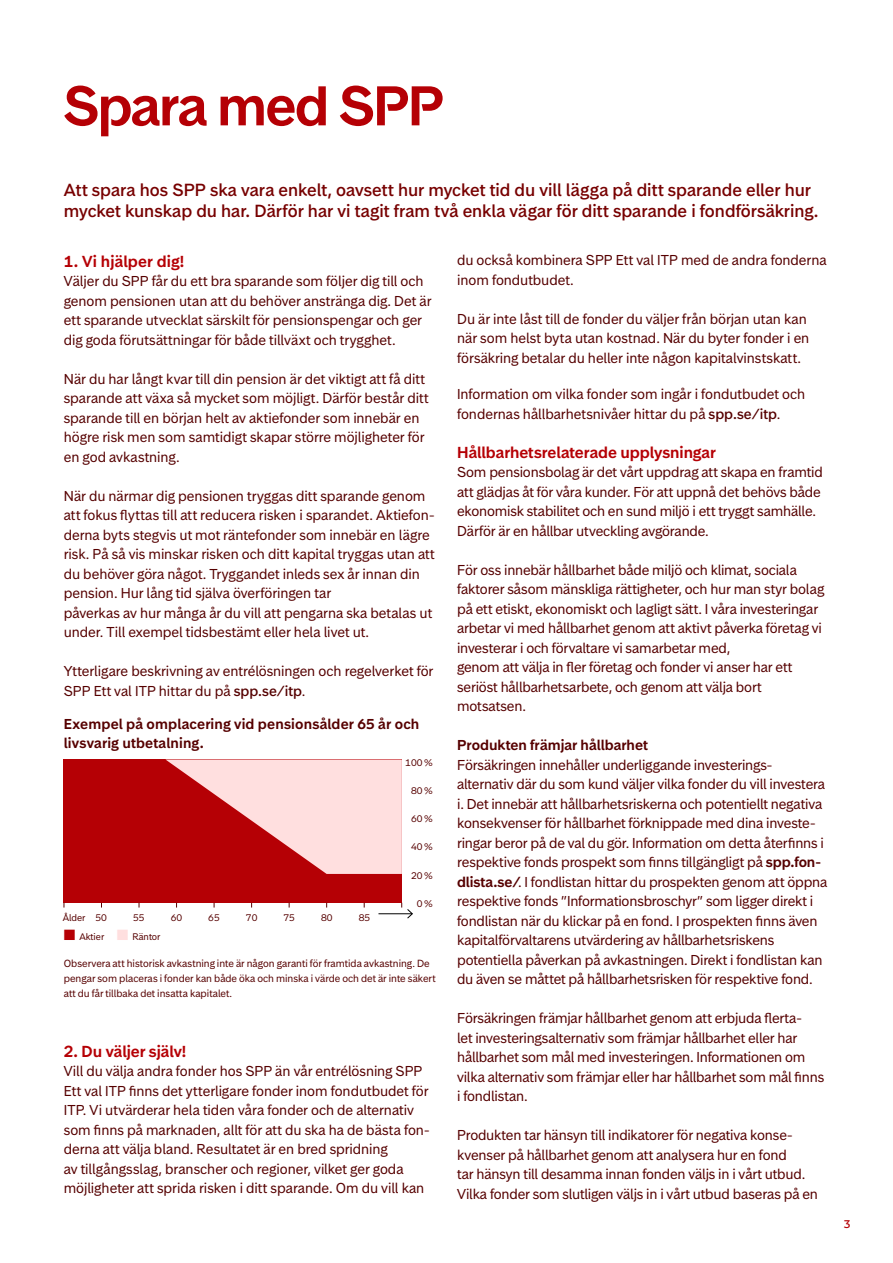
<style>
.page{position:relative;width:893px;height:1263px;background:#fff}
.page>*{position:absolute;margin:0;border:0;box-sizing:border-box;transform-origin:0 0}
.t1{font:600 52.5px "Storebrand Display";letter-spacing:-.015em;color:#b50005}
.t2{font:500 16.5px/21.6px "Storebrand Text";letter-spacing:.005em;color:#700}
.t3{font:600 15px "Storebrand Text";color:#b50005}
.t4{font:13.5px/19.5px "Storebrand Text";letter-spacing:-.005em;color:#560000}
.t5{font:600 13.5px/19.5px "Storebrand Text";letter-spacing:.01em;color:#560000}
.t6{font:500 10.5px "Storebrand Text";color:#b50005}
.t7{font:9.75px/15px "Storebrand Text";color:#560000}
.t8{font:9px "Storebrand Text";color:#560000}
.s1{font-weight:500}
.s2{font-weight:600}
.s3{font-family:"Adobe Myungjo Std";font-weight:500;font-size:13.5px;color:#b50005}
.s4{font-family:"Adobe Myungjo Std";font-weight:500;font-size:13.5px;color:#ffdfdf}
</style>
<div class="page">
<div style="left:64px;top:759px;width:338px;height:144px;background:#b50005"></div>
<svg style="left:165px;top:759px;width:237px;height:115px"></svg>
<hr style="left:378px;top:913px;width:34px;height:1px;background:#000">
<svg style="left:401px;top:903px;width:12px;height:15px"></svg>
<h1 class="t1" style="left:64px;top:71px;width:382px">Spara med SPP</h1>
<p class="t2" style="left:64px;top:178px;width:756px">Att spara hos SPP ska vara enkelt, oavsett hur mycket tid du vill lägga på ditt sparande eller hur mycket kunskap du har. Därför har vi tagit fram två enkla vägar för ditt sparande i fondförsäkring.</p>
<p class="t4" style="left:457px;top:250px;width:371px">du också kombinera SPP Ett val ITP med de andra fonderna inom fondutbudet.</p>
<p class="t4" style="left:457px;top:309px;width:354px">Du är inte låst till de fonder du väljer från början utan kan när som helst byta utan kostnad. När du byter fonder i en försäkring betalar du heller inte någon kapitalvinstskatt.</p>
<p class="t4" style="left:457px;top:384px;width:350px">Information om vilka fonder som ingår i fondutbudet och fondernas hållbarhetsnivåer hittar du på <span class="s1">spp.se/itp</span>.</p>
<p class="t3" style="left:457px;top:442px;width:260px">Hållbarhetsrelaterade upplysningar</p>
<p class="t4" style="left:457px;top:462px;width:367px">Som pensionsbolag är det vårt uppdrag att skapa en framtid att glädjas åt för våra kunder. För att uppnå det behövs både ekonomisk stabilitet och en sund miljö i ett tryggt samhälle.<br>Därför är en hållbar utveckling avgörande.</p>
<p class="t4" style="left:457px;top:560px;width:369px">För oss innebär hållbarhet både miljö och klimat, sociala faktorer såsom mänskliga rättigheter, och hur man styr bolag på ett etiskt, ekonomiskt och lagligt sätt. I våra investeringar arbetar vi med hållbarhet genom att aktivt påverka företag vi investerar i och förvaltare vi samarbetar med,<br>genom att välja in fler företag och fonder vi anser har ett seriöst hållbarhetsarbete, och genom att välja bort motsatsen.</p>
<p class="t5" style="left:457px;top:735px;width:192px">Produkten främjar hållbarhet</p>
<p class="t4" style="left:457px;top:755px;width:372px">Försäkringen innehåller underliggande investerings&shy;alternativ där du som kund väljer vilka fonder du vill investera i. Det innebär att hållbarhetsriskerna och potentiellt negativa konsekvenser för hållbarhet förknippade med dina investe&shy;ringar beror på de val du gör. Information om detta återfinns i respektive fonds prospekt som finns tillgängligt på <span class="s2">spp.fon&shy;dlista.se/</span>. I fondlistan hittar du prospekten genom att öppna respektive fonds ”Informationsbroschyr” som ligger direkt i fondlistan när du klickar på en fond. I prospekten finns även kapitalförvaltarens utvärdering av hållbarhetsriskens potentiella påverkan på avkastningen. Direkt i fondlistan kan du även se måttet på hållbarhetsrisken för respektive fond.</p>
<p class="t4" style="left:457px;top:1008px;width:369px">Försäkringen främjar hållbarhet genom att erbjuda flerta-<br>let investeringsalternativ som främjar hållbarhet eller har hållbarhet som mål med investeringen. Informationen om vilka alternativ som främjar eller har hållbarhet som mål finns i fondlistan.</p>
<p class="t4" style="left:457px;top:1125px;width:362px">Produkten tar hänsyn till indikatorer för negativa konse&shy;kvenser på hållbarhet genom att analysera hur en fond<br>tar hänsyn till desamma innan fonden väljs in i vårt utbud.<br>Vilka fonder som slutligen väljs in i vårt utbud baseras på en</p>
<p class="t3" style="left:64px;top:251px;width:122px">1. Vi hjälper dig!</p>
<p class="t4" style="left:64px;top:271px;width:369px">Väljer du SPP får du ett bra sparande som följer dig till och genom pensionen utan att du behöver anstränga dig. Det är ett sparande utvecklat särskilt för pensionspengar och ger dig goda förutsättningar för både tillväxt och trygghet.</p>
<p class="t4" style="left:64px;top:369px;width:366px">När du har långt kvar till din pension är det viktigt att få ditt sparande att växa så mycket som möjligt. Därför består ditt sparande till en början helt av aktiefonder som innebär en högre risk men som samtidigt skapar större möjligheter för en god avkastning.</p>
<p class="t4" style="left:64px;top:486px;width:373px">När du närmar dig pensionen tryggas ditt sparande genom att fokus flyttas till att reducera risken i sparandet. Aktiefon&shy;derna byts stegvis ut mot räntefonder som innebär en lägre risk. På så vis minskar risken och ditt kapital tryggas utan att du behöver göra något. Tryggandet inleds sex år innan din pension. Hur lång tid själva överföringen tar<br>påverkas av hur många år du vill att pengarna ska betalas ut under. Till exempel tidsbestämt eller hela livet ut.</p>
<p class="t4" style="left:64px;top:661px;width:371px">Ytterligare beskrivning av entrélösningen och regelverket för<br>SPP Ett val ITP hittar du på <span class="s1">spp.se/itp</span>.</p>
<p class="t5" style="left:64px;top:714px;width:357px">Exempel på omplacering vid pensionsålder 65 år och livsvarig utbetalning.</p>
<p class="t8" style="left:405px;top:756px;width:29px">100 %</p>
<p class="t8" style="left:411px;top:784px;width:23px">80 %</p>
<p class="t8" style="left:411px;top:813px;width:23px">60 %</p>
<p class="t8" style="left:411px;top:841px;width:23px">40 %</p>
<p class="t8" style="left:411px;top:869px;width:23px">20 %</p>
<p class="t8" style="left:417px;top:897px;width:17px">0 %</p>
<p class="t8" style="left:63px;top:911px;width:46px">Ålder 50</p>
<p class="t8" style="left:133px;top:911px;width:13px">55</p>
<p class="t8" style="left:171px;top:911px;width:13px">60</p>
<p class="t8" style="left:208px;top:911px;width:13px">65</p>
<p class="t8" style="left:246px;top:911px;width:13px">70</p>
<p class="t8" style="left:283px;top:911px;width:13px">75</p>
<p class="t8" style="left:321px;top:911px;width:13px">80</p>
<p class="t8" style="left:359px;top:911px;width:13px">85</p>
<p class="t8" style="left:63px;top:930px;width:99px"><span class="s3">■</span> Aktier <span class="s4">■</span> Räntor</p>
<p class="t7" style="left:64px;top:956px;width:373px">Observera att historisk avkastning inte är någon garanti för framtida avkastning. De pengar som placeras i fonder kan både öka och minska i värde och det är inte säkert att du får tillbaka det insatta kapitalet.</p>
<p class="t3" style="left:64px;top:1041px;width:124px">2. Du väljer själv!</p>
<p class="t4" style="left:64px;top:1061px;width:367px">Vill du välja andra fonder hos SPP än vår entrélösning SPP Ett val ITP finns det ytterligare fonder inom fondutbudet för ITP. Vi utvärderar hela tiden våra fonder och de alternativ som finns på marknaden, allt för att du ska ha de bästa fon&shy;derna att välja bland. Resultatet är en bred spridning<br>av tillgångsslag, branscher och regioner, vilket ger goda möjligheter att sprida risken i ditt sparande. Om du vill kan</p>
<p class="t6" style="left:844px;top:1217px;width:8px">3</p>
</div>
